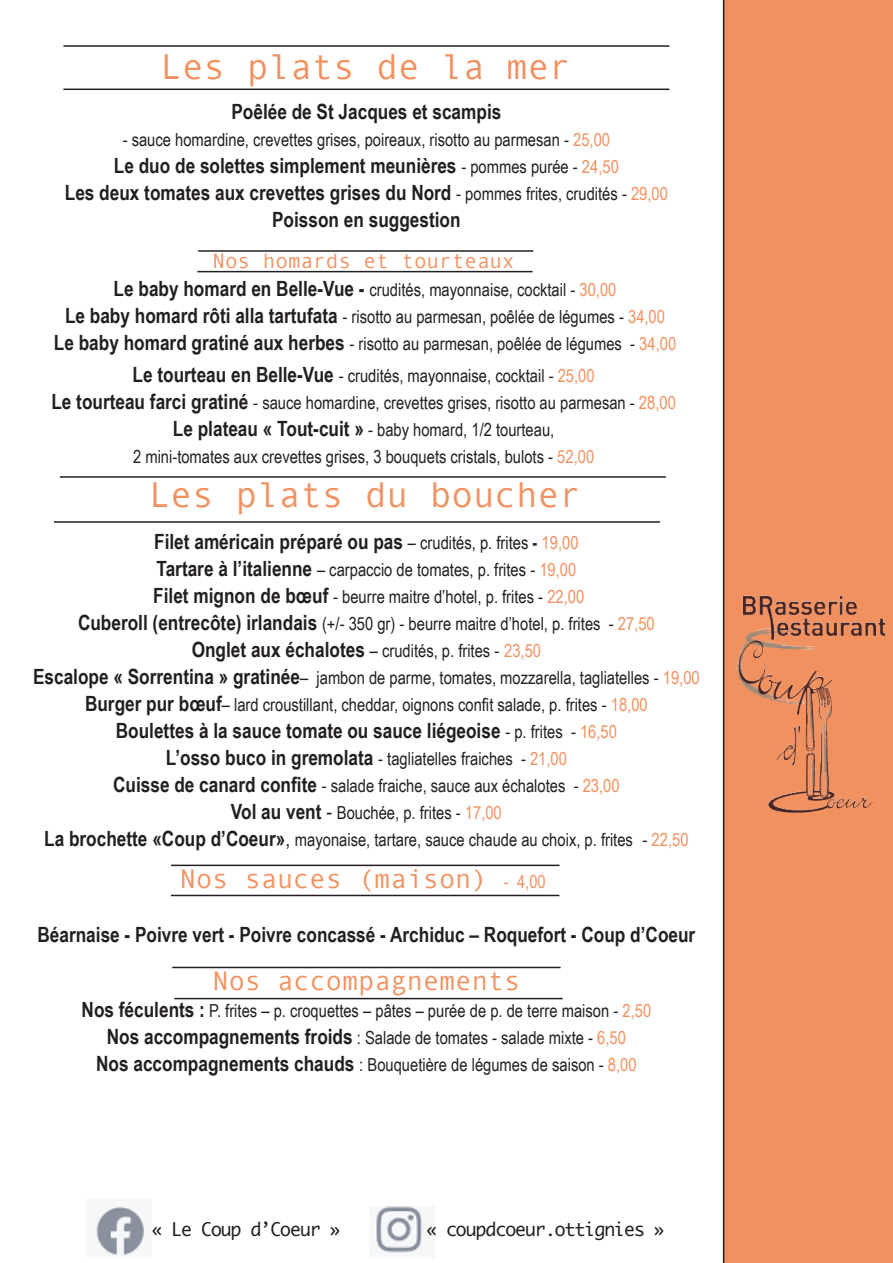
<style>
.page{position:relative;width:893px;height:1263px;background:#fff}
.page>*{position:absolute;margin:0;border:0;box-sizing:border-box;transform-origin:0 0}
.t1{font:36px "Andale Mono";color:#f29160}
.t2{font:27px "Andale Mono";color:#f29160}
.t3{font:700 21px/27px "Arial Narrow";color:#231f20;text-align:center}
.t4{font:21px "Andale Mono";color:#f29160}
.t5{font:18px/27px "Arial Narrow";color:#231f20;text-align:center}
.t6{font:18px "Monaco";letter-spacing:-.05em;color:#231f20}
.s1{color:#f29160}
.s2{font-weight:400;font-size:18px}
.s3{font-weight:400;font-size:18px;color:#f29160}
.s4{font-weight:700;font-size:21px}
.s5{font-size:18px}
.s6{font-size:21px}
.s7{font-family:"Arial Narrow";font-size:18px}
</style>
<div class="page">
<div style="left:723px;top:0;width:170px;height:1263px;background:#f29160"></div>
<hr style="left:63px;top:45px;width:606px;height:2px;background:#231f20">
<hr style="left:63px;top:89px;width:606px;height:1px;background:#231f20">
<hr style="left:54px;top:521px;width:606px;height:2px;background:#231f20">
<hr style="left:60px;top:476px;width:606px;height:2px;background:#231f20">
<hr style="left:171px;top:895px;width:388px;height:1px;background:#231f20">
<hr style="left:174px;top:998px;width:389px;height:1px;background:#231f20">
<hr style="left:172px;top:967px;width:389px;height:1px;background:#231f20">
<img style="left:722px;top:435px;width:171px;height:417px">
<hr style="left:171px;top:865px;width:388px;height:1px;background:#231f20">
<img style="left:95px;top:1206px;width:50px;height:50px">
<img style="left:376px;top:1207px;width:47px;height:46px">
<hr style="left:197px;top:271px;width:336px;height:1px;background:#231f20">
<hr style="left:198px;top:250px;width:335px;height:2px;background:#231f20">
<h1 class="t1" style="left:160px;top:43px;width:412px">Les plats de la mer</h1>
<p class="t3" style="left:231px;top:97px;width:271px">Poêlée de St Jacques et scampis</p>
<p class="t5" style="left:123px;top:126px;width:489px">- sauce homardine, crevettes grises, poireaux, risotto au parmesan - <span class="s1">25,00</span></p>
<p class="t3" style="left:65px;top:151px;width:605px">Le duo de solettes simplement meunières <span class="s2">- pommes purée -</span> <span class="s3">24,50<br></span>Les deux tomates aux crevettes grises du Nord <span class="s2">- pommes frites, crudités -</span> <span class="s3">29,00<br></span>Poisson en suggestion</p>
<p class="t4" style="left:212px;top:247px;width:304px">Nos homards et tourteaux</p>
<p class="t5" style="left:54px;top:275px;width:624px"><span class="s4">Le baby homard en Belle-Vue -</span> crudités, mayonnaise, cocktail - <span class="s1">30,00<br></span><span class="s4">Le baby homard rôti alla tartufata</span> - risotto au parmesan, poêlée de légumes - <span class="s1">34,00<br></span><span class="s4">Le baby homard gratiné aux herbes</span> - risotto au parmesan, poêlée de légumes - <span class="s1">34,00</span></p>
<p class="t5" style="left:51px;top:361px;width:626px"><span class="s4">Le tourteau en Belle-Vue</span> - crudités, mayonnaise, cocktail - <span class="s1">25,00<br></span><span class="s4">Le tourteau farci gratiné</span> - sauce homardine, crevettes grises, risotto au parmesan - <span class="s1">28,00<br></span><span class="s4">Le plateau « Tout-cuit »</span> - baby homard, 1/2 tourteau,<br>2 mini-tomates aux crevettes grises, 3 bouquets cristals, bulots - <span class="s1">52,00</span></p>
<h1 class="t1" style="left:149px;top:471px;width:434px">Les plats du boucher</h1>
<p class="t3" style="left:154px;top:527px;width:426px">Filet américain préparé ou pas <span class="s2">– crudités, p. frites</span> <span class="s5">-</span> <span class="s3">19,00</span></p>
<p class="t5" style="left:33px;top:555px;width:668px"><span class="s4">Tartare à l’italienne</span> – carpaccio de tomates, p. frites - <span class="s1">19,00<br></span><span class="s4">Filet mignon de bœuf</span> - beurre maitre d’hotel, p. frites - <span class="s1">22,00<br></span><span class="s4">Cuberoll (entrecôte) irlandais</span> (+/- 350 gr) - beurre maitre d’hotel, p. frites - <span class="s1">27,50<br></span><span class="s4">Onglet aux échalotes</span> – crudités, p. frites - <span class="s1">23,50<br></span><span class="s4">Escalope « Sorrentina » gratinée</span>– jambon de parme, tomates, mozzarella, tagliatelles - <span class="s1">19,00<br></span><span class="s4">Burger pur bœuf</span>– lard croustillant, cheddar, oignons confit salade, p. frites - <span class="s1">18,00</span></p>
<p class="t3" style="left:116px;top:716px;width:503px">Boulettes à la sauce tomate ou sauce liégeoise <span class="s2">- p. frites -</span> <span class="s3">16,50</span></p>
<p class="t5" style="left:44px;top:744px;width:646px"><span class="s4">L’osso buco in gremolata</span> - tagliatelles fraiches - <span class="s1">21,00<br></span><span class="s4">Cuisse de canard confite</span> - salade fraiche, sauce aux échalotes - <span class="s1">23,00<br></span><span class="s4">Vol au vent</span> <span class="s6">-</span> Bouchée, p. frites - <span class="s1">17,00<br></span><span class="s4">La brochette «Coup d’Coeur»</span><span class="s6">,</span> mayonaise, tartare, sauce chaude au choix, p. frites - <span class="s1">22,50</span></p>
<h2 class="t2" style="left:180px;top:861px;width:367px">Nos sauces (maison) <span class="s7">- 4,00</span></h2>
<p class="t3" style="left:38px;top:920px;width:659px">Béarnaise - Poivre vert - Poivre concassé - Archiduc – Roquefort - Coup d’Coeur</p>
<h2 class="t2" style="left:212px;top:963px;width:309px">Nos accompagnements</h2>
<p class="t5" style="left:82px;top:996px;width:571px"><span class="s4">Nos féculents :</span> P. frites – p. croquettes – pâtes – purée de p. de terre maison - <span class="s1">2,50<br></span><span class="s4">Nos accompagnements froids</span> : Salade de tomates - salade mixte - <span class="s1">6,50<br></span><span class="s4">Nos accompagnements chauds</span> : Bouquetière de légumes de saison - <span class="s1">8,00</span></p>
<p class="t6" style="left:152px;top:1214px;width:191px">« Le Coup d’Coeur »</p>
<p class="t6" style="left:426px;top:1214px;width:240px">« coupdcoeur.ottignies »</p>
</div>
